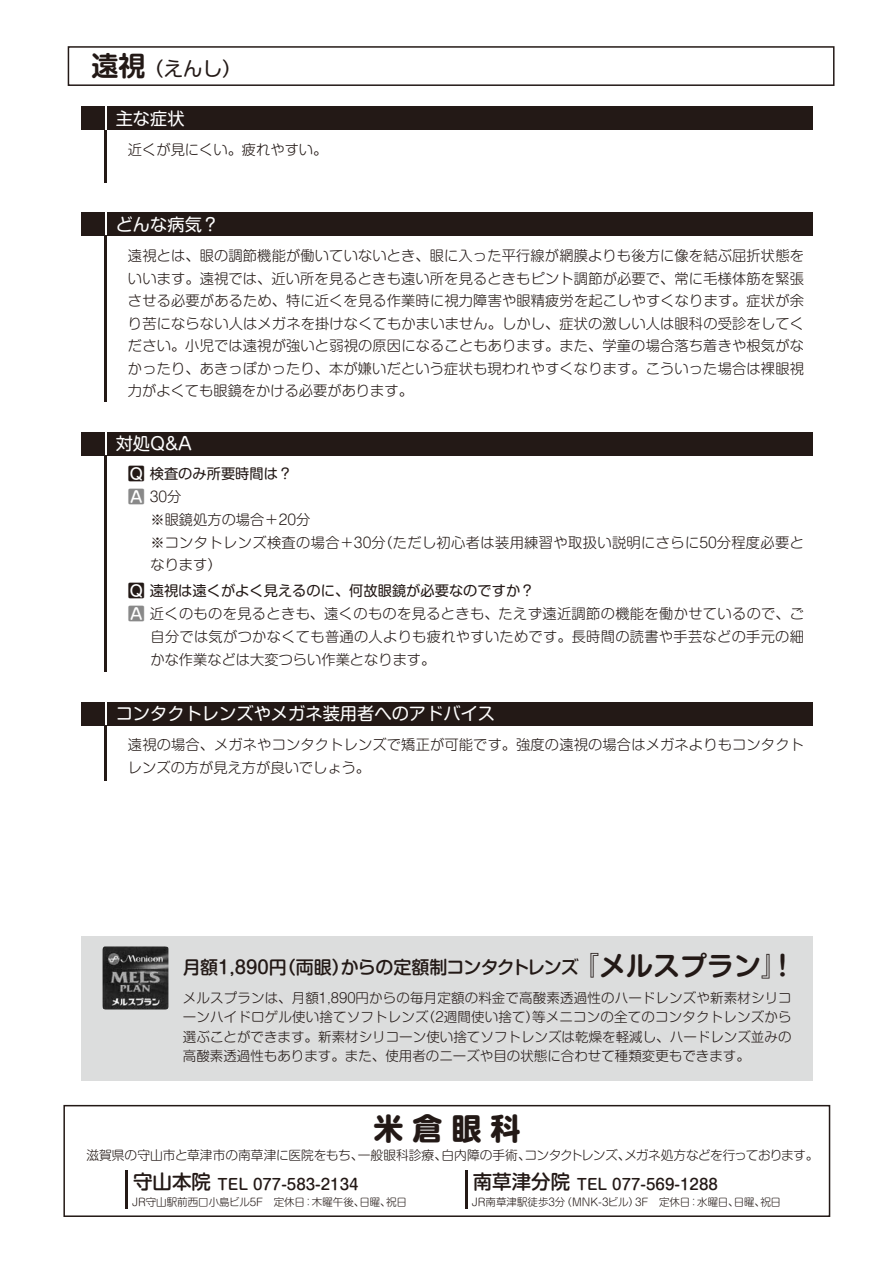
<style>
.page{position:relative;width:894px;height:1263px;background:#fff}
.page>*{position:absolute;margin:0;border:0;box-sizing:border-box;transform-origin:0 0}
.t1{font:700 30px "Shin M Go Pro";color:#231916}
.t2{font:19.5px "Shin M Go Pro";color:#231916}
.t3{font:500 18px "Shin M Go Pro";letter-spacing:-.045em;color:#231916}
.t4{font:17.25px "Shin M Go Pro";color:#fff}
.t5{font:500 15px "Shin M Go Pro";color:#231916}
.t6{font:300 14.25px/22.5px "Shin M Go Pro";letter-spacing:.01em;color:#231916}
.t7{font:14.25px/22.5px "Shin M Go Pro";color:#231916}
.t8{font:300 13.5px/19.5px "Shin M Go Pro";color:#231916;text-align:justify}
.t9{font:300 12.75px "Shin M Go Pro";letter-spacing:-.01em;color:#231916}
.t10{font:300 10.5px "Shin M Go Pro";color:#231916}
.s1{font-family:"Shin M Go Pro De";font-weight:700;font-size:27px}
.s2{font-weight:500;font-size:17.1px}
.s3{font-weight:500;font-size:17.1px;color:#898989}
.s4{font-weight:300}
.s5{font-size:19.5px}
</style>
<div class="page">
<div style="left:81px;top:212px;width:24px;height:24px;background:#231916"></div>
<div style="left:107px;top:212px;width:706px;height:24px;background:#231916"></div>
<hr style="left:105px;top:236px;width:2px;height:166px;background:#231916">
<div style="left:81px;top:702px;width:24px;height:23px;background:#231916"></div>
<div style="left:107px;top:702px;width:706px;height:23px;background:#231916"></div>
<hr style="left:105px;top:725px;width:2px;height:55px;background:#231916">
<div style="left:81px;top:432px;width:24px;height:23px;background:#231916"></div>
<div style="left:107px;top:432px;width:706px;height:23px;background:#231916"></div>
<hr style="left:105px;top:455px;width:2px;height:217px;background:#231916">
<div style="left:81px;top:106px;width:24px;height:24px;background:#231916"></div>
<div style="left:107px;top:106px;width:706px;height:24px;background:#231916"></div>
<hr style="left:105px;top:130px;width:2px;height:53px;background:#231916">
<div style="left:68px;top:46px;width:767px;height:40px;border:2px solid #231916"></div>
<div style="left:81px;top:936px;width:732px;height:144px;background:#dcdddd"></div>
<img style="left:102px;top:946px;width:67px;height:64px">
<div style="left:63px;top:1105px;width:767px;height:112px;border:2px solid #231916"></div>
<hr style="left:465px;top:1171px;width:2px;height:38px;background:#231916">
<hr style="left:125px;top:1171px;width:3px;height:38px;background:#231916">
<h2 class="t2" style="left:91px;top:53px;width:152px"><span class="s1">遠視</span>（えんし）</h2>
<p class="t4" style="left:116px;top:104px;width:70px">主な症状</p>
<p class="t6" style="left:128px;top:137px;width:201px">近くが見にくい。疲れやすい。</p>
<p class="t4" style="left:116px;top:210px;width:105px">どんな病気？</p>
<p class="t6" style="left:128px;top:243px;width:678px;text-align:justify">遠視とは、眼の調節機能が働いていないとき、眼に入った平行線が網膜よりも後方に像を結ぶ屈折状態をいいます。遠視では、近い所を見るときも遠い所を見るときもピント調節が必要で、常に毛様体筋を緊張させる必要があるため、特に近くを見る作業時に視力障害や眼精疲労を起こしやすくなります。症状が余り苦にならない人はメガネを掛けなくてもかまいません。しかし、症状の激しい人は眼科の受診をしてください。小児では遠視が強いと弱視の原因になることもあります。また、学童の場合落ち着きや根気がなかったり、あきっぽかったり、本が嫌いだという症状も現われやすくなります。こういった場合は裸眼視力がよくても眼鏡をかける必要があります。</p>
<p class="t4" style="left:116px;top:430px;width:78px">対処Q&amp;A</p>
<p class="t7" style="left:128px;top:461px;width:166px"><span class="s2">Q</span> 検査のみ所要時間は？<br><span class="s3">A</span> <span class="s4">30分　</span></p>
<p class="t6" style="left:150px;top:507px;width:655px">※眼鏡処方の場合＋20分　<br>※コンタトレンズ検査の場合＋30分（ただし初心者は装用練習や取扱い説明にさらに50分程度必要となります）</p>
<p class="t7" style="left:128px;top:578px;width:408px"><span class="s2">Q</span> 遠視は遠くがよく見えるのに、何故眼鏡が必要なのですか？</p>
<p class="t6" style="left:128px;top:601px;width:678px"><span class="s3">A</span> 近くのものを見るときも、遠くのものを見るときも、たえず遠近調節の機能を働かせているので、ご</p>
<p class="t6" style="left:150px;top:624px;width:655px">自分では気がつかなくても普通の人よりも疲れやすいためです。長時間の読書や手芸などの手元の細</p>
<p class="t6" style="left:150px;top:647px;width:286px">かな作業などは大変つらい作業となります。</p>
<p class="t4" style="left:116px;top:700px;width:381px">コンタクトレンズやメガネ装用者へのアドバイス</p>
<p class="t6" style="left:128px;top:732px;width:678px">遠視の場合、メガネやコンタクトレンズで矯正が可能です。強度の遠視の場合はメガネよりもコンタクトレンズの方が見え方が良いでしょう。</p>
<p class="t3" style="left:183px;top:952px;width:615px">月額１,８９０円（両眼）からの定額制コンタクトレンズ<span class="s1">『メルスプラン』！</span></p>
<p class="t8" style="left:183px;top:986px;width:610px">メルスプランは、月額1,890円からの毎月定額の料金で高酸素透過性のハードレンズや新素材シリコーンハイドロゲル使い捨てソフトレンズ（2週間使い捨て）等メニコンの全てのコンタクトレンズから選ぶことができます。新素材シリコーン使い捨てソフトレンズは乾燥を軽減し、ハードレンズ並みの高酸素透過性もあります。また、使用者のニーズや目の状態に合わせて種類変更もできます。</p>
<h1 class="t1" style="left:373px;top:1104px;width:148px">米倉眼科</h1>
<p class="t5" style="left:473px;top:1173px;width:247px"><span class="s5">南草津分院</span> TEL 077-569-1288</p>
<p class="t10" style="left:472px;top:1194px;width:311px">JR南草津駅徒歩３分（MNK-３ビル）３F　定休日：水曜日、日曜、祝日</p>
<p class="t9" style="left:86px;top:1144px;width:734px">滋賀県の守山市と草津市の南草津に医院をもち、一般眼科診療、白内障の手術、コンタクトレンズ、メガネ処方などを行っております。</p>
<p class="t5" style="left:133px;top:1173px;width:227px"><span class="s5">守山本院</span> TEL 077-583-2134</p>
<p class="t10" style="left:132px;top:1194px;width:276px">JR守山駅前西口小島ビル5F　定休日：木曜午後、日曜、祝日</p>
</div>
